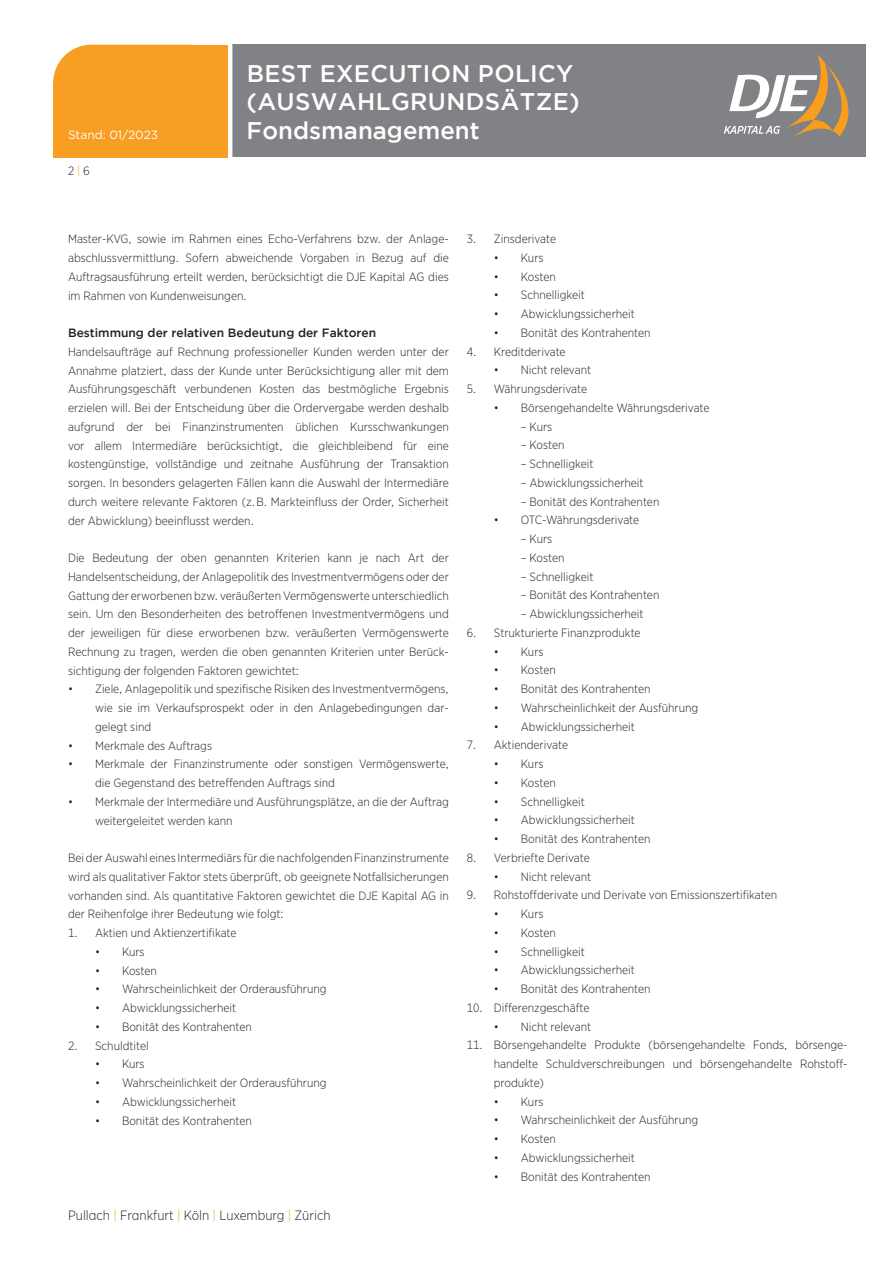
<style>
.page{position:relative;width:893px;height:1263px;background:#fff}
.page>*{position:absolute;margin:0;border:0;box-sizing:border-box;transform-origin:0 0}
.t1{font:500 24px/28.8px "Gotham";letter-spacing:.015em;color:#fff}
.t2{font:300 13.5px "Gotham Narrow";color:#231f20}
.t3{font:300 12px/18.8px "Gotham Narrow";color:#231f20;text-align:justify}
.t4{font:500 12px "Gotham";color:#231f20}
.t5{font:12px "Gotham";color:#fff}
.s1{color:#f89e1c}
.s2{color:#f89e23}
</style>
<div class="page">
<div style="left:232px;top:45px;width:633px;height:112px;background:#808285"></div>
<div style="left:53px;top:45px;width:174px;height:110px;background:#f89e23;border-radius:38px"></div>
<div style="left:149px;top:45px;width:79px;height:111px;background:#f89e23"></div>
<div style="left:54px;top:85px;width:174px;height:71px;background:#f89e23"></div>
<svg style="left:724px;top:54px;width:124px;height:83px"></svg>
<h1 class="t1" style="left:247px;top:58px;width:335px">BEST EXECUTION POLICY (AUSWAHLGRUNDSÄTZE)</h1>
<p class="t5" style="left:68px;top:127px;width:92px">Stand: 01/2023</p>
<h1 class="t1" style="left:247px;top:116px;width:234px">Fondsmanagement</h1>
<p class="t3" style="left:68px;top:162px;width:23px">2 <span class="s1">|</span> 6</p>
<p class="t3" style="left:68px;top:230px;width:382px">Master-KVG, sowie im Rahmen eines Echo-Verfahrens bzw. der Anlage&shy;abschlussvermittlung. Sofern abweichende Vorgaben in Bezug auf die Auftragsausführung erteilt werden, berücksichtigt die DJE Kapital AG dies im Rahmen von Kundenweisungen.</p>
<p class="t4" style="left:68px;top:326px;width:310px">Bestimmung der relativen Bedeutung der Faktoren</p>
<p class="t3" style="left:68px;top:342px;width:382px">Handelsaufträge auf Rechnung professioneller Kunden werden unter der Annahme platziert, dass der Kunde unter Berücksichtigung aller mit dem Ausführungsgeschäft verbundenen Kosten das bestmögliche Ergebnis erzielen will. Bei der Entscheidung über die Ordervergabe werden deshalb aufgrund der bei Finanzinstrumenten üblichen Kursschwankungen vor allem Intermediäre berücksichtigt, die gleichbleibend für eine kostengünstige, vollständige und zeitnahe Ausführung der Transaktion sorgen. In besonders gelagerten Fällen kann die Auswahl der Intermediäre durch weitere relevante Faktoren (z. B. Markteinfluss der Order, Sicherheit der Abwicklung) beeinflusst werden.</p>
<p class="t3" style="left:68px;top:548px;width:382px">Die Bedeutung der oben genannten Kriterien kann je nach Art der Handelsentscheidung, der Anlagepolitik des Investmentvermögens oder der Gattung der erworbenen bzw. veräußerten Vermögenswerte unterschiedlich sein. Um den Besonderheiten des betroffenen Investmentvermögens und der jeweiligen für diese erworbenen bzw. veräußerten Vermögenswerte Rechnung zu tragen, werden die oben genannten Kriterien unter Berück&shy;sichtigung der folgenden Faktoren gewichtet:</p>
<p class="t3" style="left:95px;top:679px;width:355px;text-align:left;text-indent:-27px">• Ziele, Anlagepolitik und spezifische Risiken des Investmentvermögens, wie sie im Verkaufsprospekt oder in den Anlagebedingungen dar&shy;gelegt sind</p>
<p class="t3" style="left:68px;top:736px;width:146px">• Merkmale des Auftrags</p>
<p class="t3" style="left:95px;top:754px;width:355px;text-indent:-27px">• Merkmale der Finanzinstrumente oder sonstigen Vermögenswerte, die Gegenstand des betreffenden Auftrags sind</p>
<p class="t3" style="left:95px;top:792px;width:355px;text-indent:-27px">• Merkmale der Intermediäre und Ausführungsplätze, an die der Auftrag weitergeleitet werden kann</p>
<p class="t3" style="left:68px;top:848px;width:382px">Bei der Auswahl eines Intermediärs für die nachfolgenden Finanzinstrumente wird als qualitativer Faktor stets überprüft, ob geeignete Notfallsicherungen vorhanden sind. Als quantitative Faktoren gewichtet die DJE Kapital AG in der Reihenfolge ihrer Bedeutung wie folgt:</p>
<p class="t3" style="left:68px;top:923px;width:170px">1. Aktien und Aktienzertifikate</p>
<p class="t3" style="left:95px;top:942px;width:51px">• Kurs</p>
<p class="t3" style="left:95px;top:961px;width:63px">• Kosten</p>
<p class="t3" style="left:95px;top:979px;width:233px">• Wahrscheinlichkeit der Orderausführung</p>
<p class="t3" style="left:95px;top:998px;width:143px">• Abwicklungssicherheit</p>
<p class="t3" style="left:95px;top:1017px;width:158px">• Bonität des Kontrahenten</p>
<p class="t3" style="left:68px;top:1036px;width:82px">2. Schuldtitel</p>
<p class="t3" style="left:95px;top:1054px;width:51px">• Kurs</p>
<p class="t3" style="left:95px;top:1073px;width:233px">• Wahrscheinlichkeit der Orderausführung</p>
<p class="t3" style="left:95px;top:1092px;width:143px">• Abwicklungssicherheit</p>
<p class="t3" style="left:95px;top:1111px;width:158px">• Bonität des Kontrahenten</p>
<p class="t2" style="left:68px;top:1206px;width:264px">Pullach <span class="s2">|</span> Frankfurt <span class="s2">|</span> Köln <span class="s2">|</span> Luxemburg <span class="s2">|</span> Zürich</p>
<p class="t3" style="left:467px;top:229px;width:91px">3. Zinsderivate</p>
<p class="t3" style="left:494px;top:248px;width:51px">• Kurs</p>
<p class="t3" style="left:494px;top:267px;width:63px">• Kosten</p>
<p class="t3" style="left:494px;top:286px;width:93px">• Schnelligkeit</p>
<p class="t3" style="left:494px;top:304px;width:143px">• Abwicklungssicherheit</p>
<p class="t3" style="left:494px;top:323px;width:158px">• Bonität des Kontrahenten</p>
<p class="t3" style="left:467px;top:342px;width:100px">4. Kreditderivate</p>
<p class="t3" style="left:494px;top:361px;width:99px">• Nicht relevant</p>
<p class="t3" style="left:467px;top:379px;width:122px">5. Währungsderivate</p>
<p class="t3" style="left:494px;top:398px;width:217px">• Börsengehandelte Währungsderivate</p>
<p class="t3" style="left:521px;top:417px;width:33px">– Kurs</p>
<p class="t3" style="left:521px;top:435px;width:45px">– Kosten</p>
<p class="t3" style="left:521px;top:454px;width:74px">– Schnelligkeit</p>
<p class="t3" style="left:521px;top:473px;width:124px">– Abwicklungssicherheit</p>
<p class="t3" style="left:521px;top:492px;width:140px">– Bonität des Kontrahenten</p>
<p class="t3" style="left:494px;top:510px;width:147px">• OTC-Währungsderivate</p>
<p class="t3" style="left:521px;top:529px;width:33px">– Kurs</p>
<p class="t3" style="left:521px;top:548px;width:45px">– Kosten</p>
<p class="t3" style="left:521px;top:567px;width:74px">– Schnelligkeit</p>
<p class="t3" style="left:521px;top:585px;width:140px">– Bonität des Kontrahenten</p>
<p class="t3" style="left:521px;top:604px;width:124px">– Abwicklungssicherheit</p>
<p class="t3" style="left:467px;top:623px;width:175px">6. Strukturierte Finanzprodukte</p>
<p class="t3" style="left:494px;top:642px;width:51px">• Kurs</p>
<p class="t3" style="left:494px;top:660px;width:63px">• Kosten</p>
<p class="t3" style="left:494px;top:679px;width:158px">• Bonität des Kontrahenten</p>
<p class="t3" style="left:494px;top:698px;width:206px">• Wahrscheinlichkeit der Ausführung</p>
<p class="t3" style="left:494px;top:717px;width:143px">• Abwicklungssicherheit</p>
<p class="t3" style="left:467px;top:735px;width:103px">7. Aktienderivate</p>
<p class="t3" style="left:494px;top:754px;width:51px">• Kurs</p>
<p class="t3" style="left:494px;top:773px;width:63px">• Kosten</p>
<p class="t3" style="left:494px;top:792px;width:93px">• Schnelligkeit</p>
<p class="t3" style="left:494px;top:810px;width:143px">• Abwicklungssicherheit</p>
<p class="t3" style="left:494px;top:829px;width:158px">• Bonität des Kontrahenten</p>
<p class="t3" style="left:467px;top:848px;width:124px">8. Verbriefte Derivate</p>
<p class="t3" style="left:494px;top:867px;width:99px">• Nicht relevant</p>
<p class="t3" style="left:467px;top:885px;width:312px">9. Rohstoffderivate und Derivate von Emissionszertifikaten</p>
<p class="t3" style="left:494px;top:904px;width:51px">• Kurs</p>
<p class="t3" style="left:494px;top:923px;width:63px">• Kosten</p>
<p class="t3" style="left:494px;top:942px;width:93px">• Schnelligkeit</p>
<p class="t3" style="left:494px;top:960px;width:143px">• Abwicklungssicherheit</p>
<p class="t3" style="left:494px;top:979px;width:158px">• Bonität des Kontrahenten</p>
<p class="t3" style="left:467px;top:998px;width:124px">10. Differenzgeschäfte</p>
<p class="t3" style="left:494px;top:1017px;width:99px">• Nicht relevant</p>
<p class="t3" style="left:494px;top:1035px;width:355px;text-indent:-27px">11. Börsengehandelte Produkte (börsengehandelte Fonds, börsenge&shy;handelte Schuldverschreibungen und börsengehandelte Rohstoff&shy;produkte)</p>
<p class="t3" style="left:494px;top:1092px;width:51px">• Kurs</p>
<p class="t3" style="left:494px;top:1110px;width:206px">• Wahrscheinlichkeit der Ausführung</p>
<p class="t3" style="left:494px;top:1129px;width:63px">• Kosten</p>
<p class="t3" style="left:494px;top:1148px;width:143px">• Abwicklungssicherheit</p>
<p class="t3" style="left:494px;top:1167px;width:158px">• Bonität des Kontrahenten</p>
</div>
